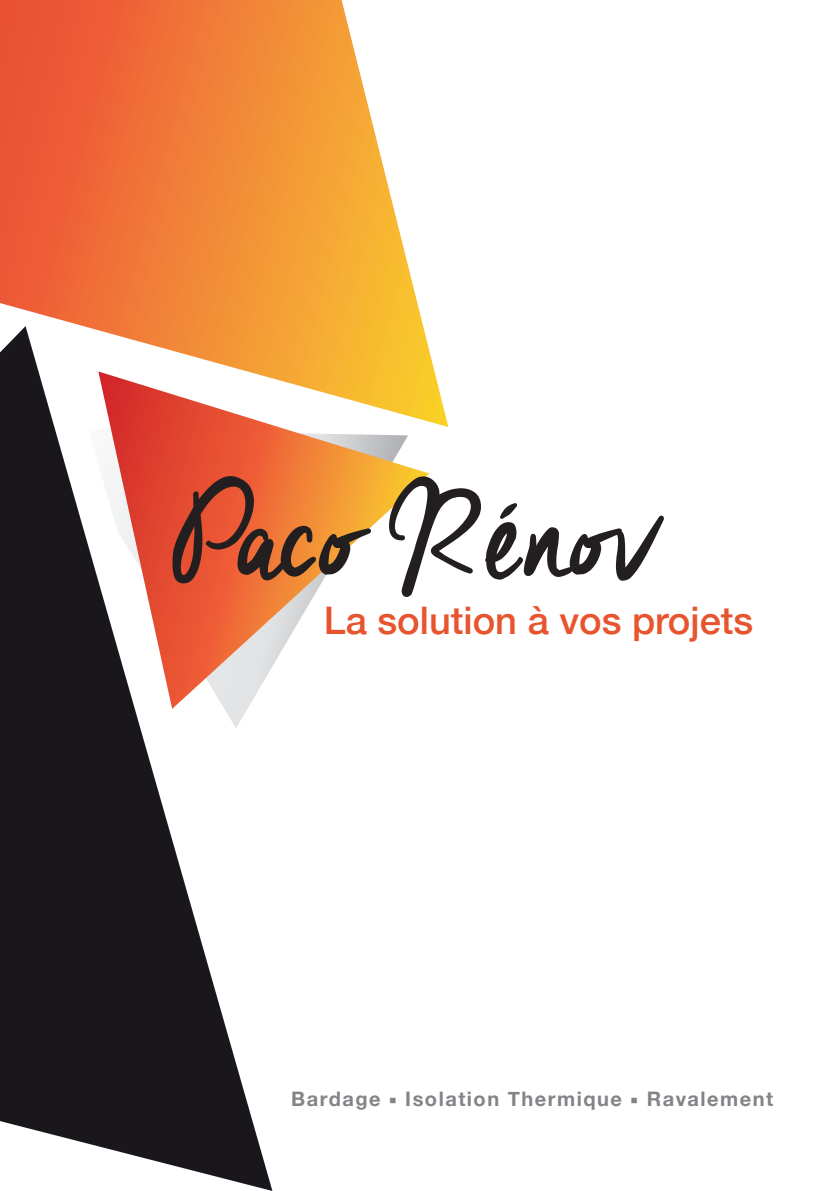
<style>
.page{position:relative;width:840px;height:1191px;background:#fff}
.page>*{position:absolute;margin:0;border:0;box-sizing:border-box;transform-origin:0 0}
.t1{font:164px "Cheddar Jack";color:#231f20}
.t2{font:500 38px "Helvetica Neue";color:#e8542e}
.t3{font:700 20px "Helvetica Neue";letter-spacing:.075em;color:#828487}
.s1{font-family:"Titillium";font-weight:900}
</style>
<div class="page">
<svg style="left:341px;top:434px;width:88px;height:121px"></svg>
<svg style="left:0;top:427px;width:341px;height:764px"></svg>
<svg style="left:0;top:0;width:448px;height:427px"></svg>
<p class="t1" style="left:172px;top:443px;width:494px">Paco Rénov</p>
<p class="t2" style="left:324px;top:590px;width:430px">La solution à vos projets</p>
<p class="t3" style="left:291px;top:1083px;width:483px">Bardage <span class="s1">•</span> Isolation Thermique <span class="s1">•</span> Ravalement</p>
</div>
